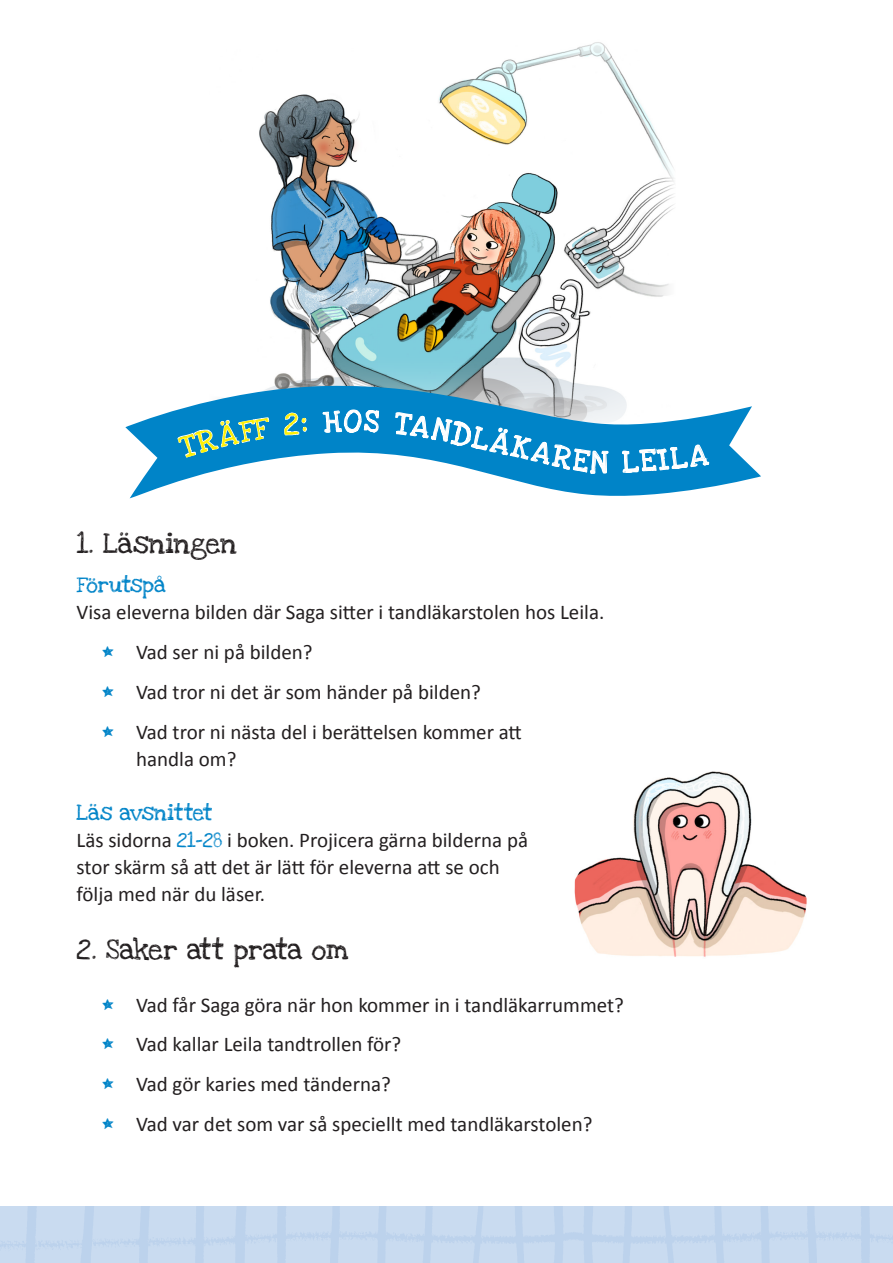
<style>
.page{position:relative;width:893px;height:1263px;background:#fff}
.page>*{position:absolute;margin:0;border:0;box-sizing:border-box;transform-origin:0 0}
.faktarubrik{font:22.5px "Love Ya Like A Sister";color:#fff}
.Brödtext_mindre{font:21px/27px "Calibri";color:#231f20}
.Rubrik{font:21px "Love Ya Like A Sister";color:#231f20}
.Underrubrik_blå{font:16.5px "Love Ya Like A Sister";color:#0084c8}
.s1{font-family:"Love Ya Like A Sister";font-size:15px;color:#0084c8}
</style>
<div class="page">
<img style="left:0;top:1206px;width:893px;height:57px">
<img style="left:259px;top:42px;width:415px;height:341px">
<svg style="left:125px;top:383px;width:636px;height:116px"></svg>
<img style="left:574px;top:771px;width:233px;height:186px">
<div style="left:178px;top:418px;width:93px;height:40px;background:#0084c8"></div>
<svg style="left:283px;top:412px;width:24px;height:23px"></svg>
<svg style="left:323px;top:411px;width:18px;height:21px"></svg>
<svg style="left:364px;top:410px;width:15px;height:22px"></svg>
<svg style="left:394px;top:412px;width:214px;height:61px"></svg>
<div style="left:622px;top:444px;width:87px;height:28px;background:#0084c8"></div>
<p class="faktarubrik" style="left:344px;top:402px;width:19px">O</p>
<p class="Rubrik" style="left:77px;top:526px;width:162px">1. Läsningen</p>
<p class="Underrubrik_blå" style="left:77px;top:571px;width:91px">Förutspå</p>
<p class="Brödtext_mindre" style="left:77px;top:598px;width:529px">Visa eleverna bilden där Saga sitter i tandläkarstolen hos Leila.</p>
<p class="Brödtext_mindre" style="left:102px;top:638px;width:212px"><span class="s1">*</span> Vad ser ni på bilden?</p>
<p class="Brödtext_mindre" style="left:102px;top:678px;width:380px"><span class="s1">*</span> Vad tror ni det är som händer på bilden?</p>
<p class="Brödtext_mindre" style="left:136px;top:717px;width:387px;text-indent:-34px"><span class="s1">*</span> Vad tror ni nästa del i berättelsen kommer att handla om?</p>
<p class="Underrubrik_blå" style="left:77px;top:798px;width:138px">Läs avsnittet</p>
<p class="Brödtext_mindre" style="left:77px;top:825px;width:453px">Läs sidorna <span class="s1">21-28</span> i boken. Projicera gärna bilderna på stor skärm så att det är lätt för eleverna att se och följa med när du läser.</p>
<p class="Rubrik" style="left:77px;top:932px;width:274px">2. Saker att prata om</p>
<p class="Brödtext_mindre" style="left:102px;top:991px;width:523px"><span class="s1">*</span> Vad får Saga göra när hon kommer in i tandläkarrummet?</p>
<p class="Brödtext_mindre" style="left:102px;top:1030px;width:301px"><span class="s1">*</span> Vad kallar Leila tandtrollen för?</p>
<p class="Brödtext_mindre" style="left:102px;top:1070px;width:290px"><span class="s1">*</span> Vad gör karies med tänderna?</p>
<p class="Brödtext_mindre" style="left:102px;top:1110px;width:492px"><span class="s1">*</span> Vad var det som var så speciellt med tandläkarstolen?</p>
</div>
